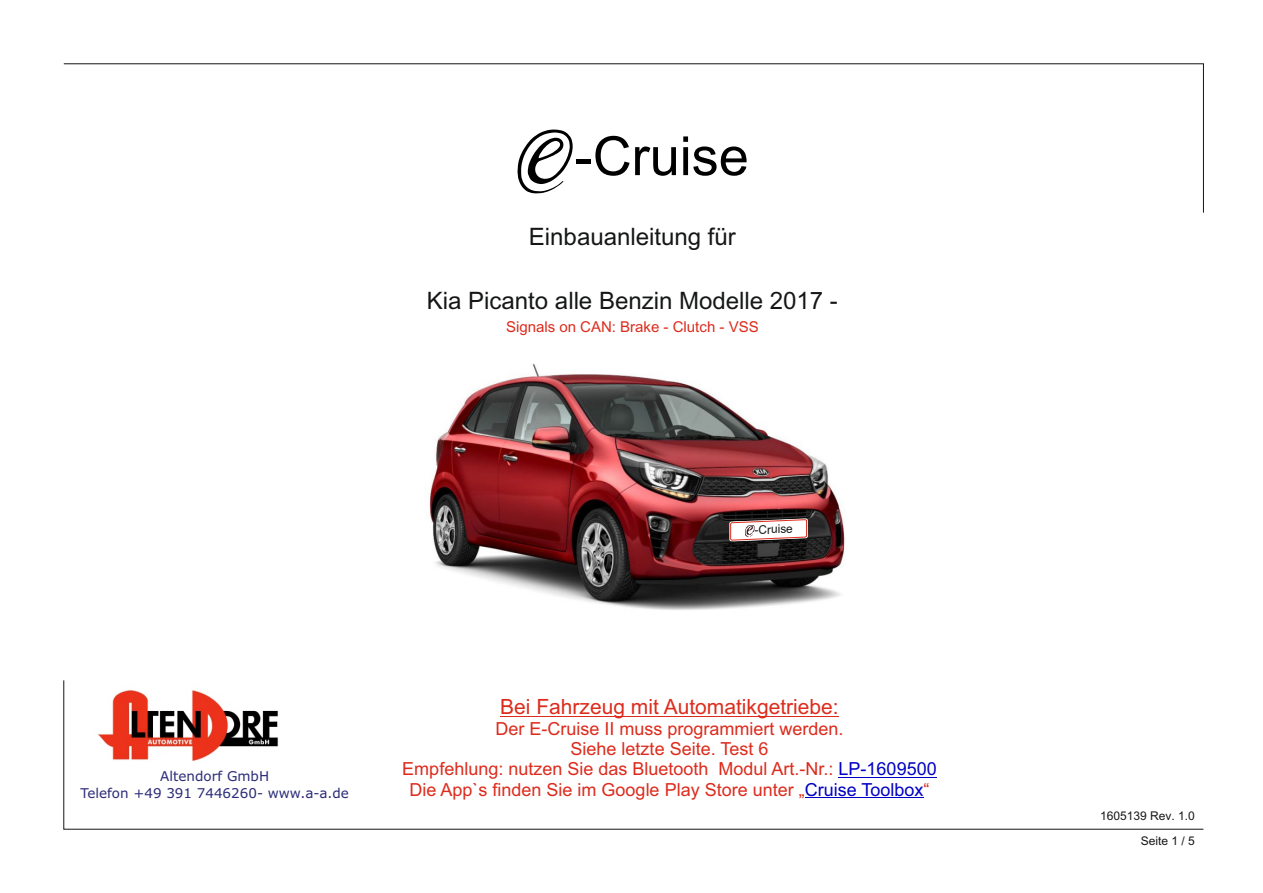
<style>
.page{position:relative;width:1263px;height:893px;background:#fff}
.page>*{position:absolute;margin:0;border:0;box-sizing:border-box;transform-origin:0 0}
.t1{font:54px "Arial Unicode MS";color:#000}
.t2{font:24px "Arial Unicode MS";color:#151616}
.t3{font:21px "Arial";color:#dd2b1c}
.t4{font:18px/20.1px "Arial";color:#dd2b1c;text-align:center}
.t5{font:15px "Arial Unicode MS";color:#dd2b1c}
.t6{font:13.5px/16.4px "Verdana";color:#2b2c77;text-align:center}
.t7{font:12px "Arial Unicode MS";color:#151616}
.t8{font:12px "Arial";color:#151616}
.s1{color:#0000c4}
</style>
<div class="page">
<img style="left:429px;top:363px;width:416px;height:247px">
<svg style="left:729px;top:519px;width:79px;height:22px"></svg>
<svg style="left:63px;top:63px;width:1141px;height:150px"></svg>
<svg style="left:63px;top:680px;width:1141px;height:149px"></svg>
<svg style="left:517px;top:130px;width:56px;height:64px"></svg>
<hr style="left:500px;top:716px;width:339px;height:1px;background:#dd2b1c">
<hr style="left:839px;top:777px;width:98px;height:1px;background:#0000c4">
<hr style="left:805px;top:797px;width:118px;height:1px;background:#0000c4">
<img style="left:92px;top:684px;width:196px;height:83px">
<h1 class="t1" style="left:575px;top:136px;width:175px">-Cruise</h1>
<h2 class="t2" style="left:529px;top:227px;width:208px">Einbauanleitung für</h2>
<h2 class="t2" style="left:427px;top:292px;width:412px">Kia Picanto alle Benzin Modelle 2017 -</h2>
<p class="t5" style="left:506px;top:321px;width:254px">Signals on CAN: Brake - Clutch - VSS</p>
<p class="t8" style="left:754px;top:525px;width:40px;rotate:-2deg">-Cruise</p>
<p class="t6" style="left:80px;top:769px;width:270px">Altendorf GmbH<br>Telefon +49 391 7446260- www.a-a.de</p>
<p class="t3" style="left:500px;top:699px;width:340px">Bei Fahrzeug mit Automatikgetriebe:</p>
<p class="t4" style="left:402px;top:720px;width:536px">Der E-Cruise II muss programmiert werden.<br>Siehe letzte Seite. Test 6<br>Empfehlung: nutzen Sie das Bluetooth Modul Art.-Nr.: <span class="s1">LP-1609500<br></span>Die App`s finden Sie im Google Play Store unter „<span class="s1">Cruise Toolbox</span>“</p>
<p class="t7" style="left:1100px;top:811px;width:96px">1605139 Rev. 1.0</p>
<p class="t7" style="left:1141px;top:837px;width:56px">Seite 1 / 5</p>
</div>
